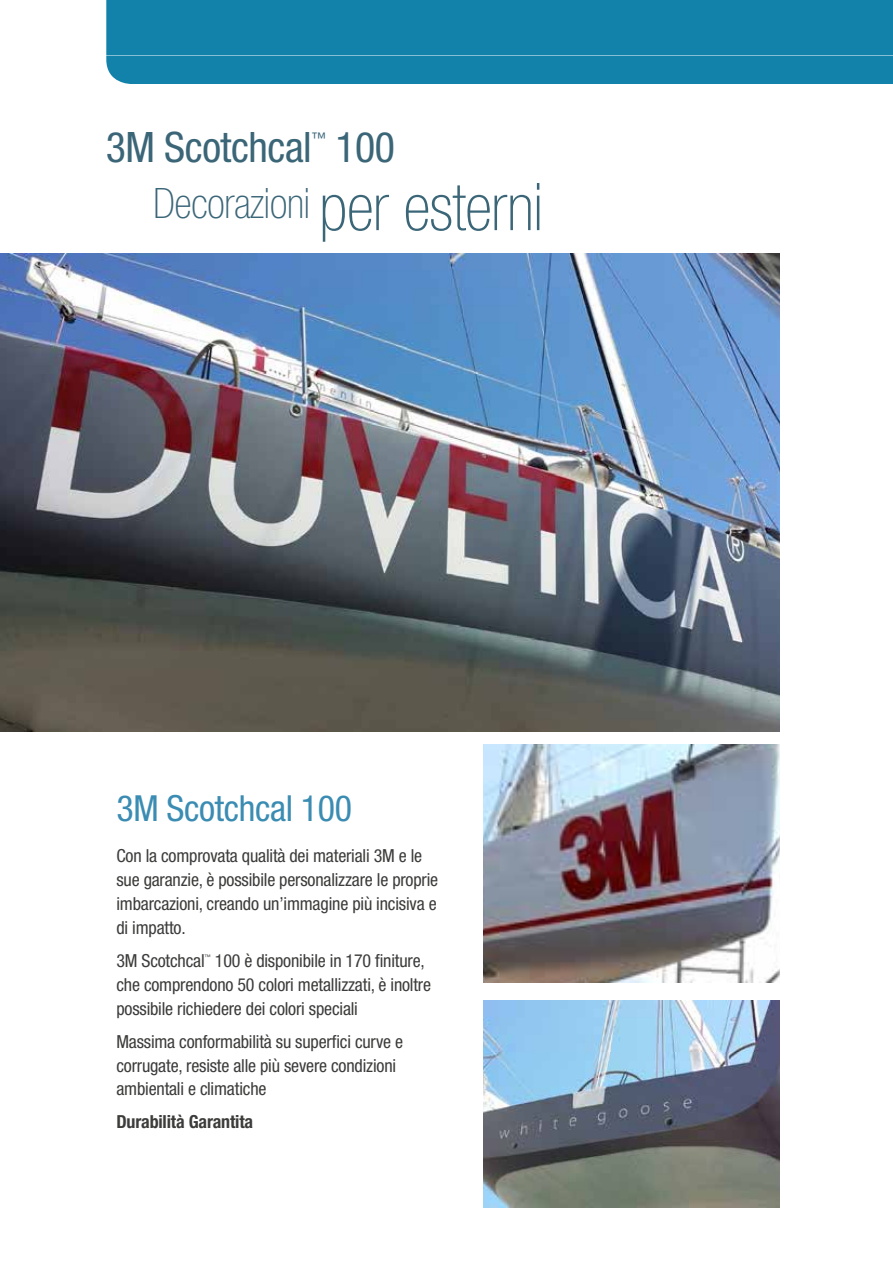
<style>
.page{position:relative;width:893px;height:1263px;background:#fff}
.page>*{position:absolute;margin:0;border:0;box-sizing:border-box;transform-origin:0 0}
.t1{font:100 condensed 42px/56.6px "Helvetica Neue";letter-spacing:-.01em;color:#3b6678}
.t2{font:condensed 42px "Helvetica Neue";letter-spacing:-.01em;color:#3b6678}
.t3{font:condensed 36px "Helvetica Neue";letter-spacing:-.01em;color:#3b8cb3}
.t4{font:condensed 18px/24px "Helvetica Neue";letter-spacing:-.01em;color:#3c3c3b}
.t5{font:700 condensed 18px "Helvetica Neue";letter-spacing:-.01em;color:#3c3c3b}
.t6{font:condensed 14.7px "Helvetica Neue";color:#3b6678}
.t7{font:condensed 6.3px "Helvetica Neue";color:#3c3c3b}
.s1{font-weight:400}
.s2{font-size:66px}
</style>
<div class="page">
<div style="left:106px;top:0;width:787px;height:84px;background:#1282aa"></div>
<hr style="left:0;top:55px;width:893px;height:1px;background:#fff">
<img style="left:483px;top:745px;width:296px;height:237px">
<img style="left:483px;top:1000px;width:296px;height:208px">
<img style="left:0;top:254px;width:779px;height:477px">
<h1 class="t2" style="left:106px;top:122px;width:208px">3M Scotchcal</h1>
<p class="t6" style="left:311px;top:129px;width:16px">™</p>
<h1 class="t1" style="left:153px;top:118px;width:391px;text-indent:182px"><span class="s1">100<br></span>Decorazioni <span class="s2">per esterni</span></h1>
<h2 class="t3" style="left:116px;top:788px;width:237px">3M Scotchcal 100</h2>
<p class="t4" style="left:116px;top:844px;width:323px">Con la comprovata qualità dei materiali 3M e le sue garanzie, è possibile personalizzare le proprie imbarcazioni, creando un’immagine più incisiva e di impatto.</p>
<p class="t4" style="left:116px;top:948px;width:90px">3M Scotchcal</p>
<p class="t7" style="left:205px;top:953px;width:8px">™</p>
<p class="t4" style="left:116px;top:948px;width:316px;text-indent:98px">100 è disponibile in 170 finiture, che comprendono 50 colori metallizzati, è inoltre possibile richiedere dei colori speciali</p>
<p class="t4" style="left:116px;top:1029px;width:288px">Massima conformabilità su superfici curve e corrugate, resiste alle più severe condizioni ambientali e climatiche</p>
<p class="t5" style="left:116px;top:1111px;width:138px">Durabilità Garantita</p>
</div>
